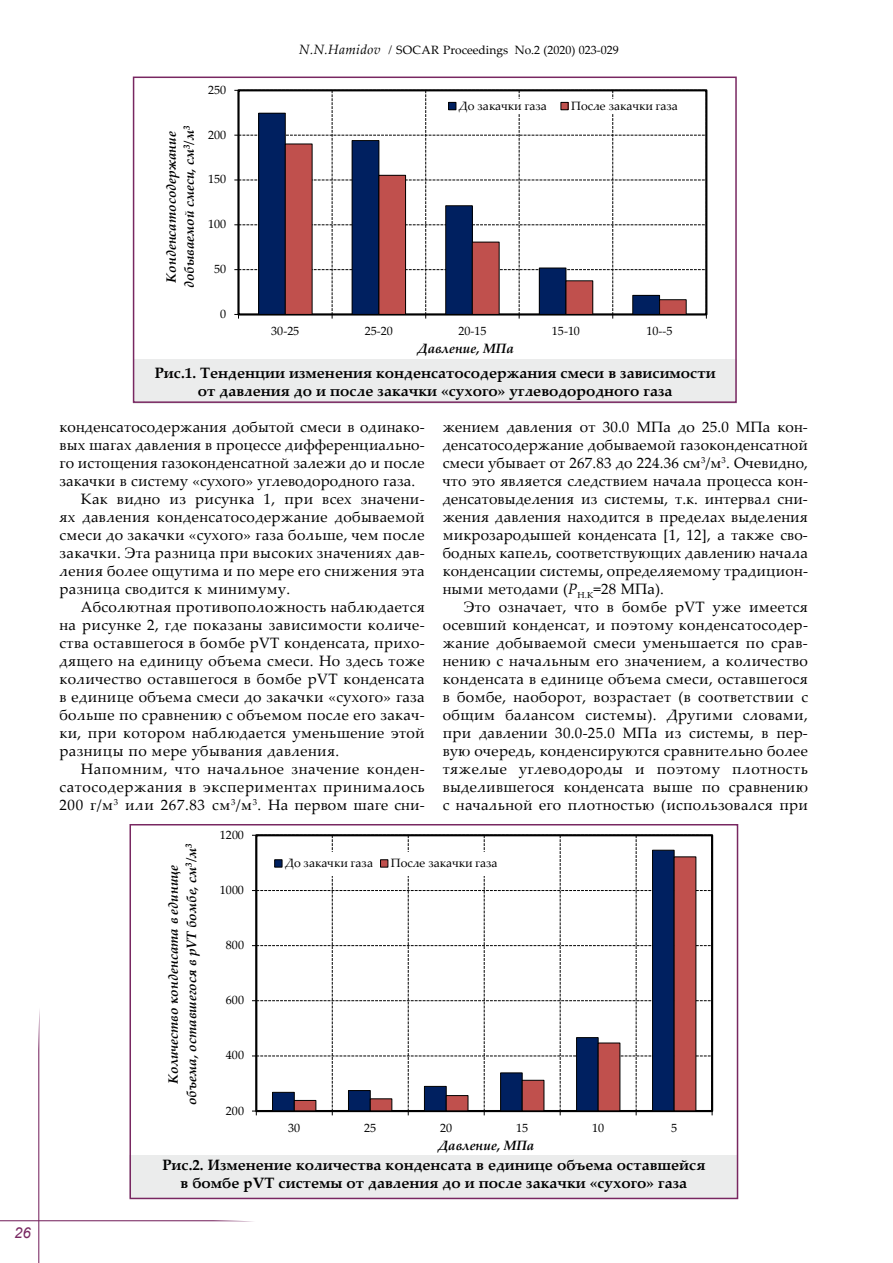
<style>
.page{position:relative;width:893px;height:1263px;background:#fff}
.page>*{position:absolute;margin:0;border:0;box-sizing:border-box;transform-origin:0 0}
.t1{font:15px/18px "Palatino Linotype";letter-spacing:.025em;color:#000;text-align:justify}
.t2{font:700 15px/18px "Palatino Linotype";color:#000;text-align:center}
.t3{font:italic 15px "Arial";color:#782761}
.t4{font:italic 700 13.5px/18.1px "Palatino Linotype";color:#000;text-align:center}
.t5{font:12px "Palatino Linotype";color:#000}
.s1{font-style:italic;font-size:13.5px}
.s2{font-style:italic}
</style>
<div class="page">
<svg style="left:234px;top:90px;width:473px;height:229px"></svg>
<div style="left:434px;top:99px;width:253px;height:14px;background:#fff"></div>
<div style="left:449px;top:102px;width:7px;height:8px;background:#002060"></div>
<div style="left:448px;top:102px;width:8px;height:8px;border:1px solid #000"></div>
<div style="left:561px;top:102px;width:7px;height:8px;background:#c0504d"></div>
<div style="left:561px;top:102px;width:7px;height:8px;border:1px solid #000"></div>
<svg style="left:0;top:835px;width:713px;height:428px"></svg>
<div style="left:266px;top:852px;width:234px;height:23px;background:#fff"></div>
<div style="left:274px;top:859px;width:8px;height:8px;background:#002060;border:1px solid #000"></div>
<div style="left:380px;top:859px;width:8px;height:8px;background:#c0504d;border:1px solid #000"></div>
<div style="left:134px;top:359px;width:603px;height:45px;background:#ebecec"></div>
<div style="left:129px;top:1156px;width:609px;height:42px;background:#ebecec"></div>
<div style="left:129px;top:824px;width:609px;height:375px;border:2px solid #782761"></div>
<div style="left:133px;top:77px;width:604px;height:326px;border:2px solid #782761"></div>
<p class="t3" style="left:14px;top:1223px;width:18px">26</p>
<p class="t5" style="left:208px;top:81px;width:20px">250</p>
<p class="t4" style="left:162px;top:288px;width:164px;rotate:-90deg">Конденсатосодержание добываемой смеси, см<sup>3</sup>/м<sup>3</sup></p>
<p class="t5" style="left:208px;top:126px;width:20px">200</p>
<p class="t5" style="left:208px;top:171px;width:20px">150</p>
<p class="t5" style="left:208px;top:216px;width:20px">100</p>
<p class="t5" style="left:214px;top:260px;width:13px">50</p>
<p class="t5" style="left:220px;top:305px;width:8px">0</p>
<p class="t5" style="left:299px;top:41px;width:321px"><span class="s1">N.N.Hamidov</span> <span class="s2">/</span> SOCAR Proceedings No.2 (2020) 023-029</p>
<p class="t5" style="left:459px;top:97px;width:89px">До закачки газа</p>
<p class="t5" style="left:571px;top:97px;width:108px">После закачки газа</p>
<p class="t5" style="left:271px;top:323px;width:29px">30-25</p>
<p class="t5" style="left:365px;top:323px;width:29px">25-20</p>
<p class="t5" style="left:458px;top:323px;width:29px">20-15</p>
<p class="t5" style="left:552px;top:323px;width:29px">15-10</p>
<p class="t5" style="left:646px;top:323px;width:28px">10--5</p>
<p class="t4" style="left:417px;top:339px;width:98px">Давление, МПа</p>
<p class="t2" style="left:155px;top:363px;width:562px">Рис.1. Тенденции изменения конденсатосодержания смеси в зависимости от давления до и после закачки «сухого» углеводородного газа</p>
<p class="t1" style="left:60px;top:417px;width:367px">конденсатосодержания добытой смеси в одинако-</p>
<p class="t1" style="left:60px;top:435px;width:367px">вых шагах давления в процессе дифференциально-</p>
<p class="t1" style="left:60px;top:453px;width:367px">го истощения газоконденсатной залежи до и после</p>
<p class="t1" style="left:60px;top:471px;width:357px">закачки в систему «сухого» углеводородного газа.</p>
<p class="t1" style="left:81px;top:489px;width:345px">Как видно из рисунка 1, при всех значени-</p>
<p class="t1" style="left:60px;top:507px;width:367px">ях давления конденсатосодержание добываемой</p>
<p class="t1" style="left:60px;top:525px;width:367px">смеси до закачки «сухого» газа больше, чем после</p>
<p class="t1" style="left:60px;top:543px;width:367px">закачки. Эта разница при высоких значениях дав-</p>
<p class="t1" style="left:60px;top:561px;width:367px">ления более ощутима и по мере его снижения эта</p>
<p class="t1" style="left:60px;top:579px;width:232px">разница сводится к минимуму.</p>
<p class="t1" style="left:81px;top:597px;width:345px">Абсолютная противоположность наблюдается</p>
<p class="t1" style="left:60px;top:615px;width:367px">на рисунке 2, где показаны зависимости количе-</p>
<p class="t1" style="left:60px;top:633px;width:367px">ства оставшегося в бомбе pVT конденсата, прихо-</p>
<p class="t1" style="left:60px;top:651px;width:367px">дящего на единицу объема смеси. Но здесь тоже</p>
<p class="t1" style="left:60px;top:669px;width:367px">количество оставшегося в бомбе pVT конденсата</p>
<p class="t1" style="left:60px;top:687px;width:367px">в единице объема смеси до закачки «сухого» газа</p>
<p class="t1" style="left:60px;top:705px;width:367px">больше по сравнению с объемом после его закач-</p>
<p class="t1" style="left:60px;top:723px;width:367px">ки, при котором наблюдается уменьшение этой</p>
<p class="t1" style="left:60px;top:741px;width:281px">разницы по мере убывания давления.</p>
<p class="t1" style="left:81px;top:759px;width:345px">Напомним, что начальное значение конден-</p>
<p class="t1" style="left:60px;top:777px;width:367px">сатосодержания в экспериментах принималось</p>
<p class="t1" style="left:60px;top:795px;width:367px">200 г/м<sup>3</sup> или 267.83 см<sup>3</sup>/м<sup>3</sup>. На первом шаге сни-</p>
<p class="t5" style="left:220px;top:826px;width:26px">1200</p>
<p class="t1" style="left:443px;top:417px;width:367px">жением давления от 30.0 МПа до 25.0 МПа кон&shy;денсатосодержание добываемой газоконденсатной смеси убывает от 267.83 до 224.36 см<sup>3</sup>/м<sup>3</sup>. Очевидно, что это является следствием начала процесса кон&shy;денсатовыделения из системы, т.к. интервал сни&shy;жения давления находится в пределах выделения микрозародышей конденсата [1, 12], а также сво&shy;бодных капель, соответствующих давлению начала конденсации системы, определяемому традицион&shy;ными методами (<span class="s2">P</span><sub>H.K</sub>=28 МПа).</p>
<p class="t1" style="left:443px;top:597px;width:367px;text-indent:21px">Это означает, что в бомбе pVT уже имеется осевший конденсат, и поэтому конденсатосодер&shy;жание добываемой смеси уменьшается по срав&shy;нению с начальным его значением, а количество конденсата в единице объема смеси, оставшегося в бомбе, наоборот, возрастает (в соответствии с общим балансом системы). Другими словами, при давлении 30.0-25.0 МПа из системы, в пер&shy;вую очередь, конденсируются сравнительно более тяжелые углеводороды и поэтому плотность выделившегося конденсата выше по сравнению с начальной его плотностью (использовался при</p>
<p class="t4" style="left:164px;top:1105px;width:263px;rotate:-90deg">Количество конденсата в единице объема, оставшегося в pVT бомбе, см<sup>3</sup>/м<sup>3</sup></p>
<p class="t5" style="left:220px;top:881px;width:26px">1000</p>
<p class="t5" style="left:226px;top:936px;width:20px">800</p>
<p class="t5" style="left:226px;top:992px;width:20px">600</p>
<p class="t5" style="left:226px;top:1047px;width:20px">400</p>
<p class="t5" style="left:226px;top:1102px;width:20px">200</p>
<p class="t5" style="left:285px;top:854px;width:89px">До закачки газа</p>
<p class="t5" style="left:391px;top:854px;width:108px">После закачки газа</p>
<p class="t5" style="left:288px;top:1119px;width:13px">30</p>
<p class="t5" style="left:364px;top:1119px;width:13px">25</p>
<p class="t5" style="left:440px;top:1119px;width:13px">20</p>
<p class="t5" style="left:516px;top:1119px;width:13px">15</p>
<p class="t5" style="left:592px;top:1119px;width:13px">10</p>
<p class="t5" style="left:671px;top:1119px;width:8px">5</p>
<p class="t4" style="left:438px;top:1135px;width:98px">Давление, МПа</p>
<p class="t2" style="left:162px;top:1155px;width:544px">Рис.2. Изменение количества конденсата в единице объема оставшейся в бомбе pVT системы от давления до и после закачки «сухого» газа</p>
</div>
